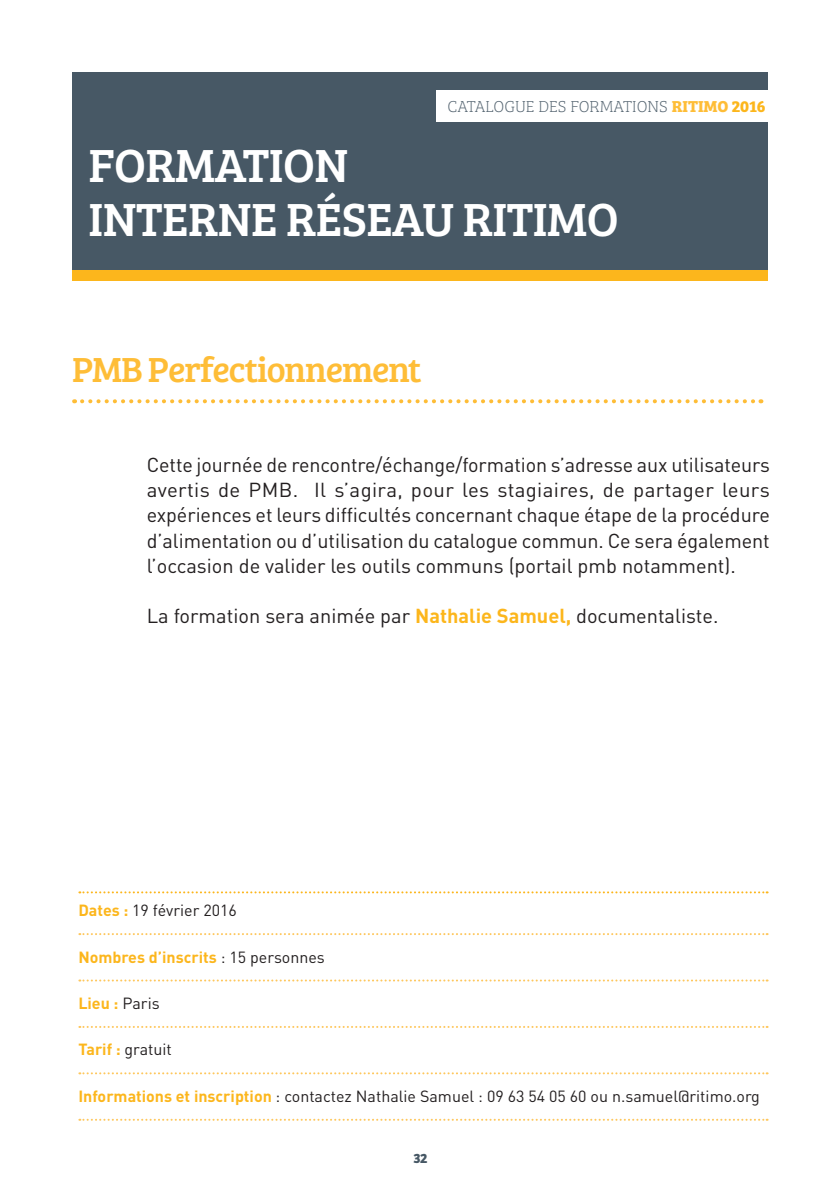
<style>
.page{position:relative;width:840px;height:1191px;background:#fff}
.page>*{position:absolute;margin:0;border:0;box-sizing:border-box;transform-origin:0 0}
.t1{font:48px/54px "Bree Serif";letter-spacing:-.01em;color:#fff}
.t2{font:36px "Bree Serif";letter-spacing:-.03em;color:#febd37}
.t3{font:20px/25.2px "DIN";color:#231f20;text-align:justify}
.t4{font:16.4px "Bree Serif Th";color:#556571}
.t5{font:16px "DIN";color:#231f20}
.t6{font:700 16px "DIN";color:#fcb61c}
.t7{font:700 14px "Bree";color:#475865}
.s1{font-family:"Bree Serif";font-weight:700;color:#f26a30}
.s2{font-family:"Bree Serif";font-weight:700;color:#f15921}
.s3{font-weight:700;color:#fcb61c}
.s4{font-weight:400;color:#231f20}
</style>
<div class="page">
<div style="left:72px;top:72px;width:695px;height:209px;background:#475865"></div>
<div style="left:72px;top:270px;width:695px;height:11px;background:#fcb61c"></div>
<svg style="left:82px;top:399px;width:679px;height:4px"></svg>
<svg style="left:79px;top:891px;width:688px;height:2px"></svg>
<svg style="left:79px;top:933px;width:688px;height:2px"></svg>
<svg style="left:79px;top:979px;width:688px;height:2px"></svg>
<svg style="left:79px;top:1026px;width:688px;height:2px"></svg>
<svg style="left:79px;top:1072px;width:688px;height:2px"></svg>
<svg style="left:79px;top:1118px;width:688px;height:2px"></svg>
<div style="left:436px;top:91px;width:402px;height:31px;background:#fff"></div>
<p class="t4" style="left:447px;top:95px;width:319px">CATALOGUE DES FORMATIONS <span class="s1">RITIMO</span> <span class="s2">2016</span></p>
<h1 class="t1" style="left:88px;top:136px;width:531px">FORMATION<br>INTERNE RÉSEAU RITIMO</h1>
<h2 class="t2" style="left:72px;top:343px;width:350px">PMB Perfectionnement</h2>
<p class="t3" style="left:147px;top:452px;width:624px">Cette journée de rencontre/échange/formation s’adresse aux utilisateurs avertis de PMB. Il s’agira, pour les stagiaires, de partager leurs expériences et leurs difficultés concernant chaque étape de la procédure d’alimentation ou d’utilisation du catalogue commun. Ce sera également l’occasion de valider les outils communs (portail pmb notamment).</p>
<p class="t3" style="left:147px;top:603px;width:573px">La formation sera animée par <span class="s3">Nathalie Samuel,</span> documentaliste.</p>
<p class="t5" style="left:78px;top:900px;width:160px"><span class="s3">Dates :</span> 19 février 2016</p>
<p class="t6" style="left:78px;top:946px;width:248px">Nombres d’inscrits <span class="s4">: 15 personnes</span></p>
<p class="t6" style="left:78px;top:992px;width:83px">Lieu : <span class="s4">Paris</span></p>
<p class="t5" style="left:78px;top:1039px;width:95px"><span class="s3">Tarif :</span> gratuit</p>
<p class="t5" style="left:78px;top:1086px;width:682px"><span class="s3">Informations et inscription</span> : contactez Nathalie Samuel : 09 63 54 05 60 ou n.samuel@ritimo.org</p>
<p class="t7" style="left:413px;top:1149px;width:16px">32</p>
</div>
